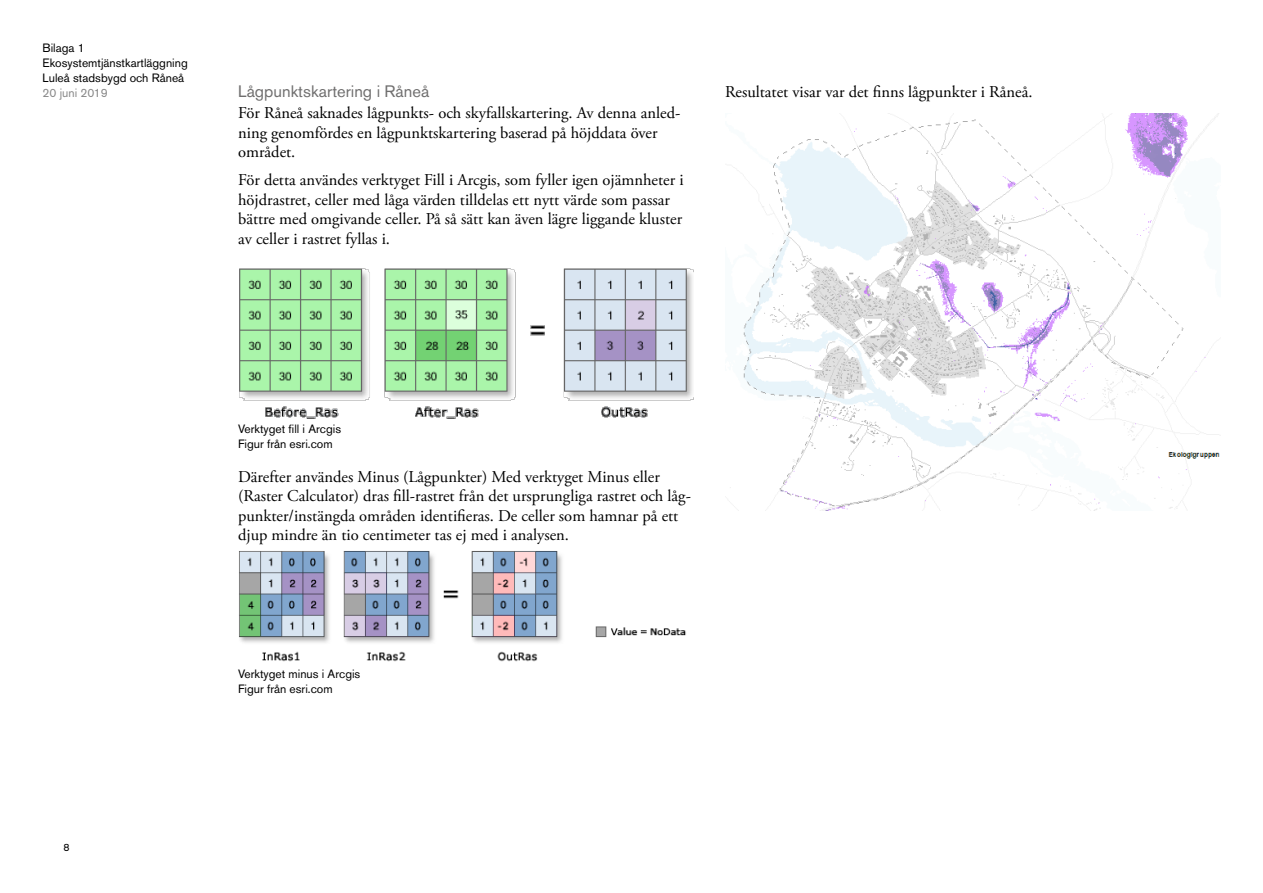
<style>
.page{position:relative;width:1263px;height:893px;background:#fff}
.page>*{position:absolute;margin:0;border:0;box-sizing:border-box;transform-origin:0 0}
.t1{font:16.5px/19.5px "Adobe Garamond Pro";color:#000}
.t2{font:16.5px "Akzidenz Grotesk Std";color:#706f6f}
.t3{font:12px/15px "Akzidenz Grotesk Std";color:#000}
.t4{font:12px "Akzidenz Grotesk Std";color:#878787}
.t5{font:10.5px "Akzidenz Grotesk Std";color:#000}
</style>
<div class="page">
<img style="left:239px;top:268px;width:454px;height:151px">
<img style="left:239px;top:551px;width:447px;height:111px">
<img style="left:729px;top:114px;width:491px;height:396px">
<p class="t3" style="left:43px;top:40px;width:147px">Bilaga 1<br>Ekosystemtjänstkartläggning<br>Luleå stadsbygd och Råneå</p>
<p class="t4" style="left:43px;top:85px;width:67px">20 juni 2019</p>
<p class="t2" style="left:238px;top:82px;width:193px">Lågpunktskartering i Råneå</p>
<p class="t1" style="left:238px;top:104px;width:444px">För Råneå saknades lågpunkts- och skyfallskartering. Av denna anled&shy;ning genomfördes en lågpunktskartering baserad på höjddata över området.</p>
<p class="t1" style="left:238px;top:171px;width:447px">För detta användes verktyget Fill i Arcgis, som fyller igen ojämnheter i höjdrastret, celler med låga värden tilldelas ett nytt värde som passar bättre med omgivande celler. På så sätt kan även lägre liggande kluster av celler i rastret fyllas i.</p>
<p class="t1" style="left:725px;top:83px;width:309px">Resultatet visar var det finns lågpunkter i Råneå.</p>
<p class="t5" style="left:63px;top:841px;width:8px">8</p>
<p class="t3" style="left:238px;top:421px;width:104px">Verktyget fill i Arcgis<br>Figur från esri.com</p>
<p class="t1" style="left:238px;top:467px;width:454px">Därefter användes Minus (Lågpunkter) Med verktyget Minus eller (Raster Calculator) dras fill-rastret från det ursprungliga rastret och låg&shy;punkter/instängda områden identifieras. De celler som hamnar på ett djup mindre än tio centimeter tas ej med i analysen.</p>
<p class="t3" style="left:238px;top:666px;width:124px">Verktyget minus i Arcgis<br>Figur från esri.com</p>
</div>
